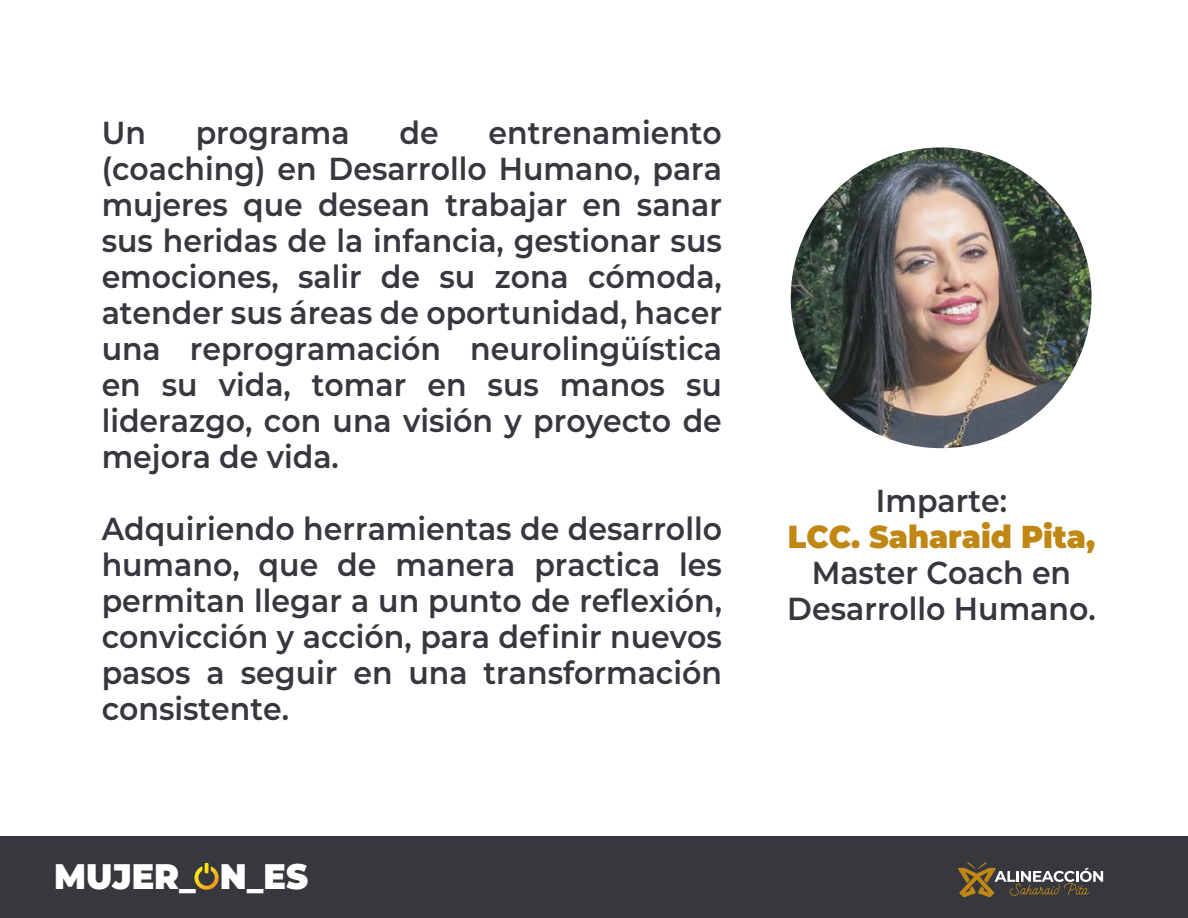
<style>
.page{position:relative;width:1188px;height:918px;background:#fff}
.page>*{position:absolute;margin:0;border:0;box-sizing:border-box;transform-origin:0 0}
.t1{font:900 35.55px "Montserrat";color:#fff;scale:.94 1}
.t2{font:600 31.8px/36px "Montserrat";color:#36383e;text-align:justify;scale:.94 1}
.t3{font:900 31.8px "Montserrat";color:#c18715;scale:.94 1}
</style>
<div class="page">
<img style="left:791px;top:147px;width:301px;height:301px;border-radius:150px">
<div style="left:0;top:836px;width:1188px;height:82px;background:#36383e"></div>
<svg style="left:958px;top:862px;width:145px;height:35px"></svg>
<svg style="left:194px;top:863px;width:25px;height:27px"></svg>
<p class="t2" style="left:102px;top:113px;width:661px;text-indent:387px">entrenamiento (coaching) en Desarrollo Humano, para mujeres que desean trabajar en sanar sus heridas de la infancia, gestionar sus emociones, salir de su zona cómoda, atender sus áreas de oportunidad, hacer una reprogramación neurolingüística en su vida, tomar en sus manos su liderazgo, con una visión y proyecto de mejora de vida.</p>
<p class="t2" style="left:102px;top:113px;width:49px">Un</p>
<p class="t2" style="left:196px;top:113px;width:165px">programa</p>
<p class="t2" style="left:399px;top:113px;width:43px">de</p>
<p class="t2" style="left:102px;top:509px;width:661px">Adquiriendo herramientas de desarrollo humano, que de manera practica les permitan llegar a un punto de reflexión, convicción y acción, para definir nuevos pasos a seguir en una transformación consistente.</p>
<p class="t1" style="left:54px;top:850px;width:272px">MUJER_ N_ES</p>
<p class="t2" style="left:876px;top:481px;width:141px">Imparte:</p>
<p class="t3" style="left:788px;top:513px;width:328px">LCC. Saharaid Pita,</p>
<p class="t2" style="left:787px;top:553px;width:330px;text-align:center">Master Coach en<br>Desarrollo Humano.</p>
</div>
